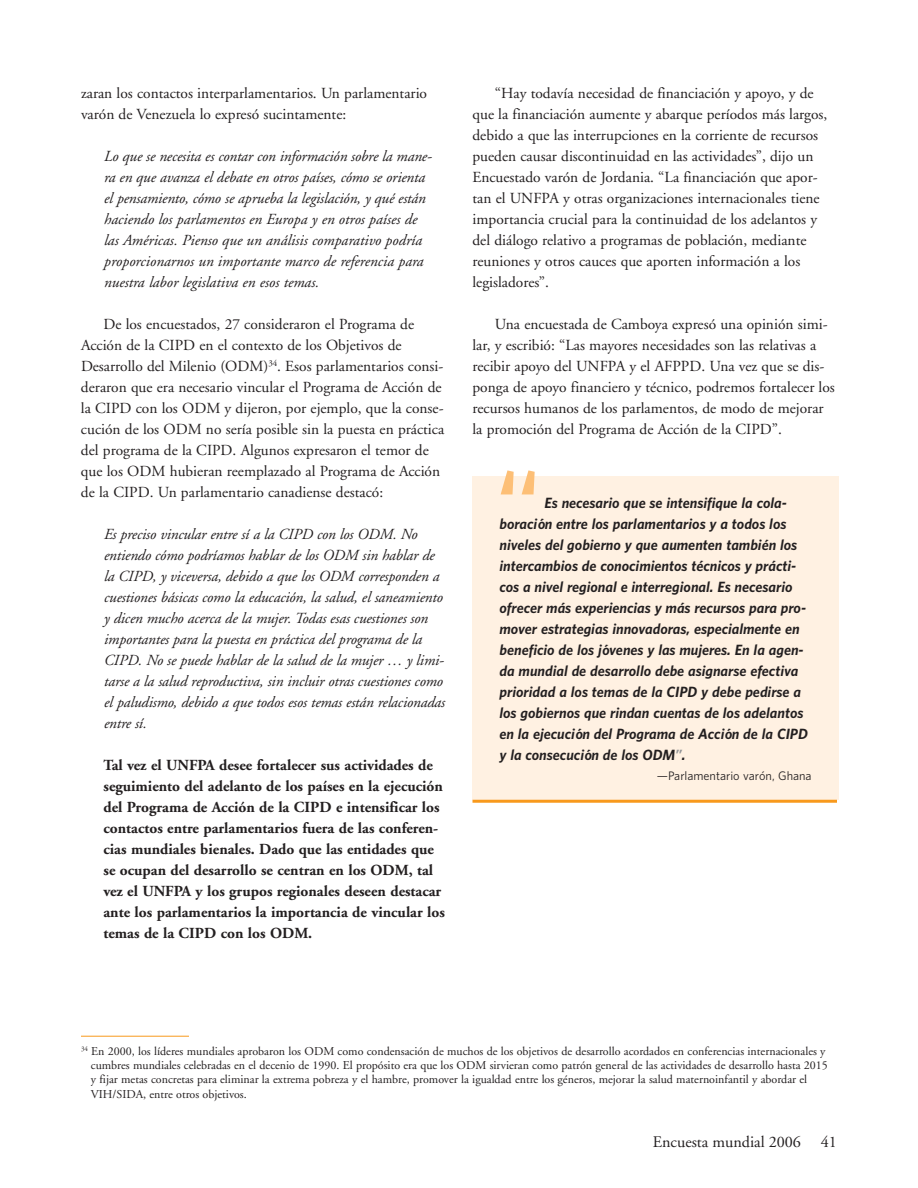
<style>
.page{position:relative;width:918px;height:1188px;background:#fff}
.page>*{position:absolute;margin:0;border:0;box-sizing:border-box;transform-origin:0 0}
.t1{font:105px "UNFPA Semibold SC";color:#fdbf76}
.t2{font:16.2px "Adobe Garamond";color:#231f20}
.t3{font:15.3px/21px "Adobe Garamond";color:#231f20}
.t4{font:italic 15.3px/21px "Adobe Garamond";letter-spacing:-.01em;color:#231f20}
.t5{font:700 15.3px/21px "Adobe Garamond";color:#231f20}
.t6{font:italic 700 13.5px/21px "UNFPA";color:#231f20}
.t7{font:12px/14.4px "Adobe Garamond";color:#231f20}
.t8{font:11.25px "UNFPA Text";color:#231f20}
.s1{color:#939598}
</style>
<div class="page">
<hr style="left:81px;top:1036px;width:108px;height:1px;background:#f8991c">
<div style="left:472px;top:476px;width:367px;height:324px;background:#fff1e2"></div>
<hr style="left:472px;top:800px;width:365px;height:3px;background:#f8991c">
<p class="t3" style="left:81px;top:84px;width:348px">zaran los contactos interparlamentarios. Un parlamentario varón de Venezuela lo expresó sucintamente:</p>
<p class="t4" style="left:103px;top:147px;width:330px">Lo que se necesita es contar con información sobre la mane&shy;ra en que avanza el debate en otros países, cómo se orienta el pensamiento, cómo se aprueba la legislación, y qué están haciendo los parlamentos en Europa y en otros países de las Américas. Pienso que un análisis comparativo podría proporcionarnos un importante marco de referencia para nuestra labor legislativa en esos temas.</p>
<p class="t3" style="left:81px;top:315px;width:365px;text-indent:22px">De los encuestados, 27 consideraron el Programa de Acción de la CIPD en el contexto de los Objetivos de Desarrollo del Milenio (ODM)<sup>34</sup>. Esos parlamentarios consi&shy;deraron que era necesario vincular el Programa de Acción de la CIPD con los ODM y dijeron, por ejemplo, que la conse&shy;cución de los ODM no sería posible sin la puesta en práctica del programa de la CIPD. Algunos expresaron el temor de que los ODM hubieran reemplazado al Programa de Acción de la CIPD. Un parlamentario canadiense destacó:</p>
<p class="t4" style="left:103px;top:525px;width:343px">Es preciso vincular entre sí a la CIPD con los ODM. No entiendo cómo podríamos hablar de los ODM sin hablar de la CIPD, y viceversa, debido a que los ODM corresponden a cuestiones básicas como la educación, la salud, el saneamiento y dicen mucho acerca de la mujer. Todas esas cuestiones son importantes para la puesta en práctica del programa de la CIPD. No se puede hablar de la salud de la mujer … y limi&shy;tarse a la salud reproductiva, sin incluir otras cuestiones como el paludismo, debido a que todos esos temas están relacionadas entre sí.</p>
<p class="t5" style="left:103px;top:756px;width:343px">Tal vez el UNFPA desee fortalecer sus actividades de seguimiento del adelanto de los países en la ejecución del Programa de Acción de la CIPD e intensificar los contactos entre parlamentarios fuera de las conferen&shy;cias mundiales bienales. Dado que las entidades que se ocupan del desarrollo se centran en los ODM, tal vez el UNFPA y los grupos regionales deseen destacar ante los parlamentarios la importancia de vincular los temas de la CIPD con los ODM.</p>
<p class="t3" style="left:472px;top:84px;width:356px;text-indent:22px">“Hay todavía necesidad de financiación y apoyo, y de que la financiación aumente y abarque períodos más largos, debido a que las interrupciones en la corriente de recursos pueden causar discontinuidad en las actividades”, dijo un Encuestado varón de Jordania. “La financiación que apor&shy;tan el UNFPA y otras organizaciones internacionales tiene importancia crucial para la continuidad de los adelantos y del diálogo relativo a programas de población, mediante reuniones y otros cauces que aporten información a los legisladores”.</p>
<p class="t3" style="left:472px;top:315px;width:364px;text-indent:22px">Una encuestada de Camboya expresó una opinión simi&shy;lar, y escribió: “Las mayores necesidades son las relativas a recibir apoyo del UNFPA y el AFPPD. Una vez que se dis&shy;ponga de apoyo financiero y técnico, podremos fortalecer los recursos humanos de los parlamentos, de modo de mejorar la promoción del Programa de Acción de la CIPD”.</p>
<h1 class="t1" style="left:494px;top:442px;width:49px">“</h1>
<p class="t6" style="left:500px;top:494px;width:310px;text-indent:45px">Es necesario que se intensifique la cola&shy;boración entre los parlamentarios y a todos los niveles del gobierno y que aumenten también los intercambios de conocimientos técnicos y prácti&shy;cos a nivel regional e interregional. Es necesario ofrecer más experiencias y más recursos para pro&shy;mover estrategias innovadoras, especialmente en beneficio de los jóvenes y las mujeres. En la agen&shy;da mundial de desarrollo debe asignarse efectiva prioridad a los temas de la CIPD y debe pedirse a los gobiernos que rindan cuentas de los adelantos en la ejecución del Programa de Acción de la CIPD y la consecución de los ODM<span class="s1">”</span>.</p>
<p class="t8" style="left:657px;top:771px;width:156px">—Parlamentario varón, Ghana</p>
<p class="t7" style="left:91px;top:1045px;width:739px;text-indent:-10px"><sup>34</sup> En 2000, los líderes mundiales aprobaron los ODM como condensación de muchos de los objetivos de desarrollo acordados en conferencias internacionales y cumbres mundiales celebradas en el decenio de 1990. El propósito era que los ODM sirvieran como patrón general de las actividades de desarrollo hasta 2015 y fijar metas concretas para eliminar la extrema pobreza y el hambre, promover la igualdad entre los géneros, mejorar la salud maternoinfantil y abordar el VIH/SIDA, entre otros objetivos.</p>
<p class="t2" style="left:653px;top:1136px;width:186px">Encuesta mundial 2006 41</p>
</div>
